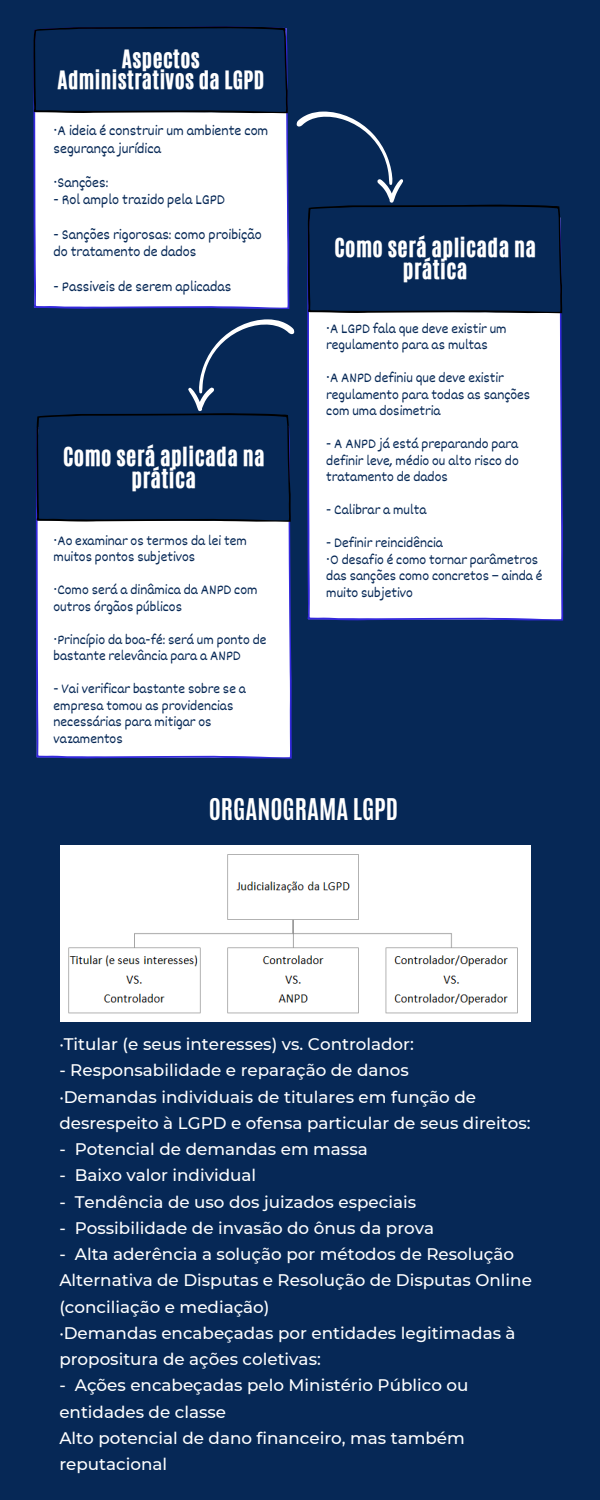
<style>
.page{position:relative;width:600px;height:1500px;background:#062856}
.page>*{position:absolute;margin:0;border:0;box-sizing:border-box;transform-origin:0 0}
.t1{font:700 25px "Antonio";color:#fff}
.t2{font:22px/21.8px "CA Generated";letter-spacing:.02em;color:#fff;text-align:center}
.t3{font:21.2px/21px "CA Generated";letter-spacing:.02em;color:#fff;text-align:center}
.t4{font:500 16.7px/26.2px "Montserrat";color:#fff}
.t5{font:14.7px/17.2px "Dekko";color:#062856}
.t6{font:14.3px/16.5px "Dekko";color:#062856}
.s1{font-family:"Noto Sans"}
.s2{font-family:"Noto Sans Gurmukhi"}
</style>
<div class="page">
<div style="left:307px;top:307px;width:256px;height:314px;background:#fff"></div>
<div style="left:36px;top:522px;width:256px;height:237px;background:#fff"></div>
<svg style="left:33px;top:26px;width:529px;height:496px"></svg>
<img style="left:60px;top:846px;width:471px;height:175px">
<p class="t3" style="left:58px;top:49px;width:208px">Aspectos<br>Administrativos da LGPD</p>
<p class="t5" style="left:54px;top:122px;width:216px"><span class="s1">·</span>A ideia é construir um ambiente com segurança jurídica</p>
<p class="t5" style="left:54px;top:174px;width:56px"><span class="s1">·</span>Sanções:</p>
<p class="t5" style="left:54px;top:191px;width:173px">- Rol amplo trazido pela LGPD</p>
<p class="t5" style="left:54px;top:225px;width:210px">- Sanções rigorosas: como proibição do tratamento de dados</p>
<p class="t5" style="left:54px;top:277px;width:179px">- Passiveis de serem aplicadas</p>
<p class="t2" style="left:63px;top:446px;width:203px">Como será aplicada na prática</p>
<p class="t6" style="left:54px;top:532px;width:195px"><span class="s1">·</span>Ao examinar os termos da lei tem muitos pontos subjetivos</p>
<p class="t6" style="left:54px;top:581px;width:206px"><span class="s1">·</span>Como será a dinâmica da ANPD com outros órgãos públicos</p>
<p class="t6" style="left:54px;top:631px;width:215px"><span class="s1">·</span>Princípio da boa-fé: será um ponto de bastante relevância para a ANPD</p>
<p class="t6" style="left:54px;top:680px;width:194px">- Vai verificar bastante sobre se a empresa tomou as providencias necessárias para mitigar os vazamentos</p>
<p class="t2" style="left:334px;top:237px;width:203px">Como será aplicada na prática</p>
<p class="t6" style="left:326px;top:319px;width:182px"><span class="s1">·</span>A LGPD fala que deve existir um regulamento para as multas</p>
<p class="t6" style="left:326px;top:369px;width:206px"><span class="s1">·</span>A ANPD definiu que deve existir regulamento para todas as sanções com uma dosimetria</p>
<p class="t6" style="left:326px;top:435px;width:194px;text-align:justify">- A ANPD já está preparando para definir leve, médio ou alto risco do tratamento de dados</p>
<p class="t6" style="left:326px;top:501px;width:102px">- Calibrar a multa</p>
<p class="t6" style="left:326px;top:534px;width:118px">- Definir reincidência</p>
<p class="t6" style="left:326px;top:550px;width:218px"><span class="s1">·</span>O desafio é como tornar parâmetros das sanções como concretos <span class="s2">–</span> ainda é muito subjetivo</p>
<p class="t1" style="left:209px;top:792px;width:191px">ORGANOGRAMA LGPD</p>
<p class="t4" style="left:59px;top:1031px;width:356px">·Titular (e seus interesses) vs. Controlador:</p>
<p class="t4" style="left:59px;top:1057px;width:351px">- Responsabilidade e reparação de danos</p>
<p class="t4" style="left:59px;top:1084px;width:473px">·Demandas individuais de titulares em função de desrespeito à LGPD e ofensa particular de seus direitos:</p>
<p class="t4" style="left:59px;top:1136px;width:310px">- Potencial de demandas em massa</p>
<p class="t4" style="left:59px;top:1162px;width:198px">- Baixo valor individual</p>
<p class="t4" style="left:59px;top:1189px;width:358px">- Tendência de uso dos juizados especiais</p>
<p class="t4" style="left:59px;top:1215px;width:376px">- Possibilidade de invasão do ônus da prova</p>
<p class="t4" style="left:59px;top:1241px;width:474px">- Alta aderência a solução por métodos de Resolução<br>Alternativa de Disputas e Resolução de Disputas Online (conciliação e mediação)</p>
<p class="t4" style="left:59px;top:1320px;width:458px">·Demandas encabeçadas por entidades legitimadas à propositura de ações coletivas:</p>
<p class="t4" style="left:59px;top:1372px;width:411px">- Ações encabeçadas pelo Ministério Público ou entidades de classe</p>
<p class="t4" style="left:59px;top:1425px;width:407px">Alto potencial de dano financeiro, mas também reputacional</p>
</div>
